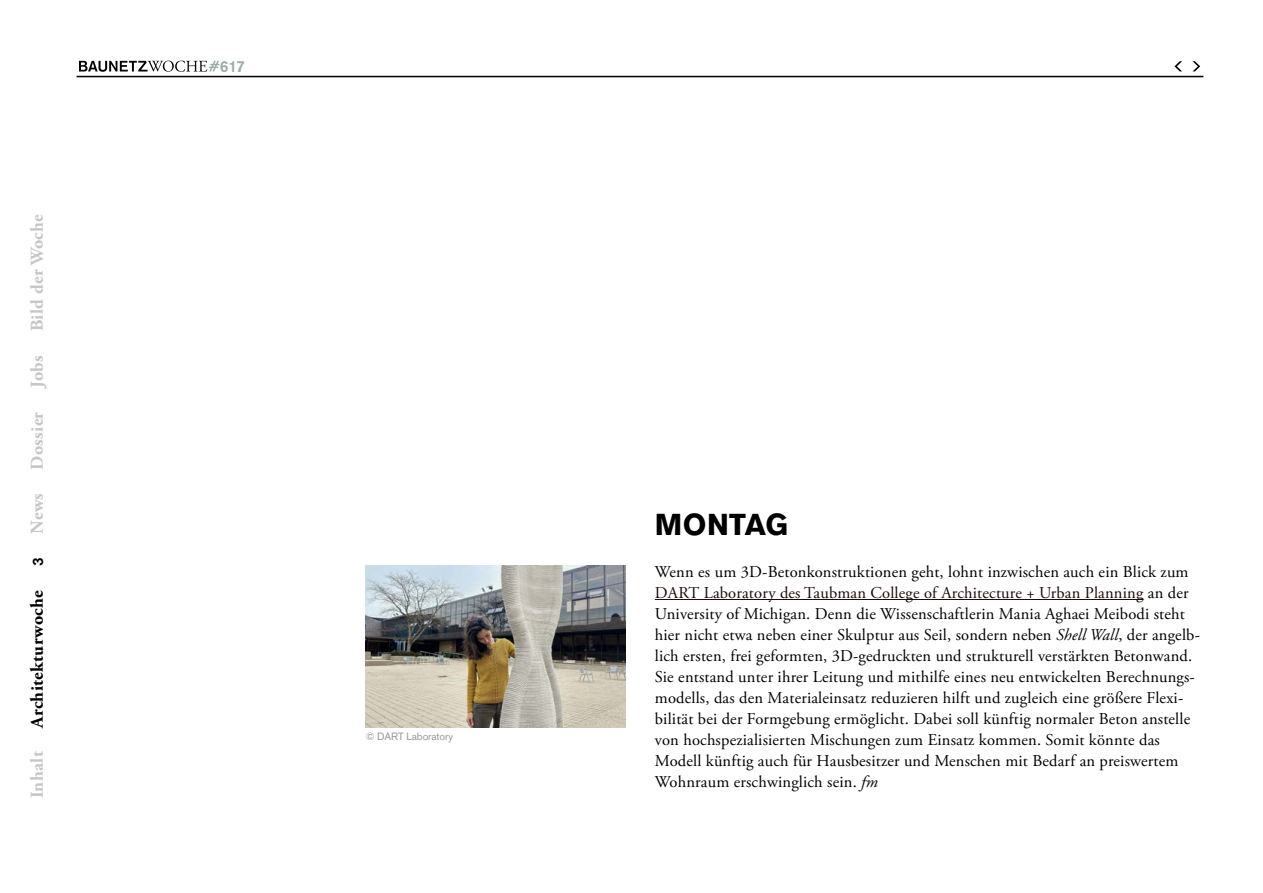
<style>
.page{position:relative;width:1263px;height:893px;background:#fff}
.page>*{position:absolute;margin:0;border:0;box-sizing:border-box;transform-origin:0 0}
.t1{font:700 30px "Akzidenz Grotesk BQ";letter-spacing:.01em;color:#000}
.t2{font:700 18px "Adobe Garamond Pro";letter-spacing:.02em;color:#c6c6c6}
.t3{font:700 18px "Adobe Garamond Pro";letter-spacing:.02em;color:#000}
.t4{font:16.5px/21px "Adobe Garamond Pro";letter-spacing:.01em;color:#000}
.t5{font:500 15.75px "Akzidenz Grotesk BQ";color:#9bada5}
.t6{font:500 15px "Akzidenz Grotesk BQ";color:#000}
.t7{font:10.5px "Akzidenz Grotesk BQ";letter-spacing:-.01em;color:#999898}
.s1{color:#1f090a}
.s2{font-style:italic}
</style>
<div class="page">
<hr style="left:77px;top:76px;width:1126px;height:1px;background:#000">
<svg style="left:1192px;top:61px;width:8px;height:10px"></svg>
<svg style="left:1174px;top:61px;width:8px;height:10px"></svg>
<hr style="left:655px;top:599px;width:488px;height:1px;background:#1f090a">
<img style="left:366px;top:566px;width:259px;height:162px">
<svg style="left:79px;top:61px;width:140px;height:11px"></svg>
<p class="t2" style="left:27px;top:331px;width:119px;rotate:-90deg">Bild der Woche</p>
<p class="t2" style="left:27px;top:388px;width:34px;rotate:-90deg">Jobs</p>
<p class="t2" style="left:27px;top:470px;width:59px;rotate:-90deg">Dossier</p>
<p class="t2" style="left:27px;top:534px;width:42px;rotate:-90deg">News</p>
<p class="t6" style="left:29px;top:566px;width:10px;rotate:-90deg">3</p>
<p class="t3" style="left:27px;top:728px;width:139px;rotate:-90deg">Architekturwoche</p>
<p class="t2" style="left:27px;top:798px;width:49px;rotate:-90deg">Inhalt</p>
<p class="t5" style="left:220px;top:56px;width:27px">617</p>
<p class="t7" style="left:366px;top:730px;width:89px">© DART Laboratory</p>
<h1 class="t1" style="left:655px;top:507px;width:135px">MONTAG</h1>
<p class="t4" style="left:655px;top:562px;width:546px">Wenn es um 3D-Betonkonstruktionen geht, lohnt inzwischen auch ein Blick zum <span class="s1">DART Laboratory des Taubman College of Architecture + Urban Planning</span> an der University of Michigan. Denn die Wissenschaftlerin Mania Aghaei Meibodi steht hier nicht etwa neben einer Skulptur aus Seil, sondern neben <span class="s2">Shell Wall</span>, der angelb&shy;lich ersten, frei geformten, 3D-gedruckten und strukturell verstärkten Betonwand.<br>Sie entstand unter ihrer Leitung und mithilfe eines neu entwickelten Berechnungs&shy;modells, das den Materialeinsatz reduzieren hilft und zugleich eine größere Flexi&shy;bilität bei der Formgebung ermöglicht. Dabei soll künftig normaler Beton anstelle von hochspezialisierten Mischungen zum Einsatz kommen. Somit könnte das Modell künftig auch für Hausbesitzer und Menschen mit Bedarf an preiswertem Wohnraum erschwinglich sein. <span class="s2">fm</span></p>
</div>
